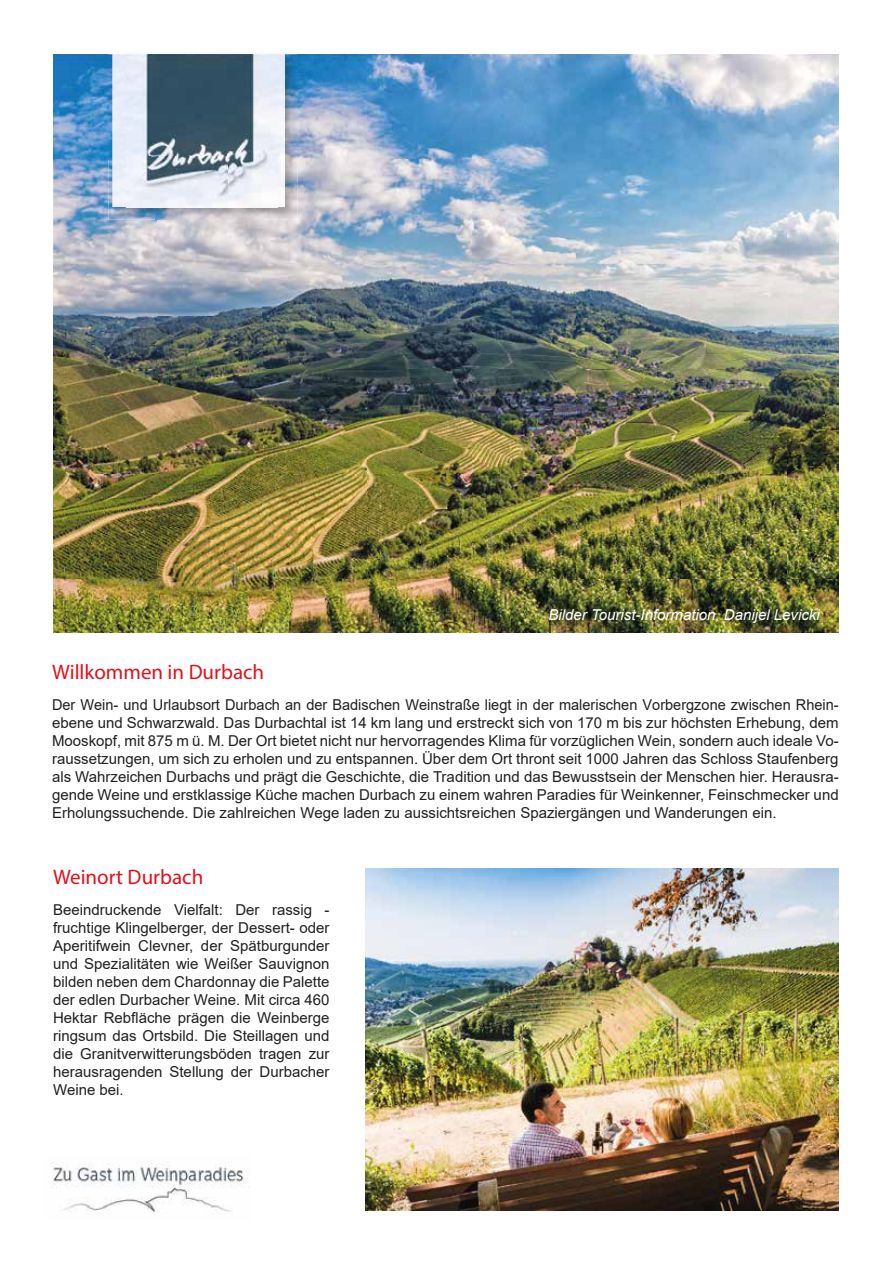
<style>
.page{position:relative;width:893px;height:1263px;background:#fff}
.page>*{position:absolute;margin:0;border:0;box-sizing:border-box;transform-origin:0 0}
.t1{font:21px "Myriad Pro";color:#e4101a}
.t2{font:15px/18px "Arial";color:#20201f;text-align:justify}
.t3{font:italic 15px "Arial";color:#fff}
.t4{font:12px "Open Sans";color:#394b55}
</style>
<div class="page">
<img style="left:53px;top:54px;width:55px;height:105px">
<img style="left:298px;top:54px;width:488px;height:105px">
<img style="left:786px;top:54px;width:53px;height:526px">
<img style="left:53px;top:159px;width:105px;height:473px">
<img style="left:263px;top:159px;width:523px;height:421px">
<img style="left:158px;top:220px;width:105px;height:412px">
<img style="left:262px;top:580px;width:577px;height:52px">
<img style="left:108px;top:54px;width:47px;height:166px">
<img style="left:251px;top:54px;width:47px;height:166px">
<img style="left:155px;top:208px;width:96px;height:12px">
<img style="left:113px;top:54px;width:13px;height:153px">
<img style="left:278px;top:54px;width:7px;height:153px">
<img style="left:126px;top:54px;width:152px;height:153px">
<img style="left:366px;top:868px;width:473px;height:343px">
<img style="left:51px;top:1162px;width:199px;height:52px">
<p class="t3" style="left:546px;top:604px;width:273px">Bilder Tourist-Information, Danijel Levicki</p>
<p class="t3" style="left:549px;top:605px;width:273px">Bilder Tourist-Information, Danijel Levicki</p>
<h1 class="t1" style="left:52px;top:659px;width:214px">Willkommen in Durbach</h1>
<p class="t2" style="left:52px;top:696px;width:788px">Der Wein- und Urlaubsort Durbach an der Badischen Weinstraße liegt in der malerischen Vorbergzone zwischen Rhein&shy;ebene und Schwarzwald. Das Durbachtal ist 14 km lang und erstreckt sich von 170 m bis zur höchsten Erhebung, dem Mooskopf, mit 875 m ü. M. Der Ort bietet nicht nur hervorragendes Klima für vorzüglichen Wein, sondern auch ideale Vo&shy;raussetzungen, um sich zu erholen und zu entspannen. Über dem Ort thront seit 1000 Jahren das Schloss Staufenberg als Wahrzeichen Durbachs und prägt die Geschichte, die Tradition und das Bewusstsein der Menschen hier. Herausra&shy;gende Weine und erstklassige Küche machen Durbach zu einem wahren Paradies für Weinkenner, Feinschmecker und Erholungssuchende. Die zahlreichen Wege laden zu aussichtsreichen Spaziergängen und Wanderungen ein.</p>
<p class="t4" style="left:-3px;top:745px;width:189px">ourist-Information, Danijel Levicki</p>
<h1 class="t1" style="left:53px;top:864px;width:152px">Weinort Durbach</h1>
<p class="t2" style="left:53px;top:901px;width:278px">Beeindruckende Vielfalt: Der rassig - fruchtige Klingelberger, der Dessert- oder Aperitifwein Clevner, der Spätburgunder und Spezialitäten wie Weißer Sauvignon bilden neben dem Chardonnay die Palette der edlen Durbacher Weine. Mit circa 460<br>Hektar Rebfläche prägen die Weinberge ringsum das Ortsbild. Die Steillagen und die Granitverwitterungsböden tragen zur herausragenden Stellung der Durbacher Weine bei.</p>
</div>
